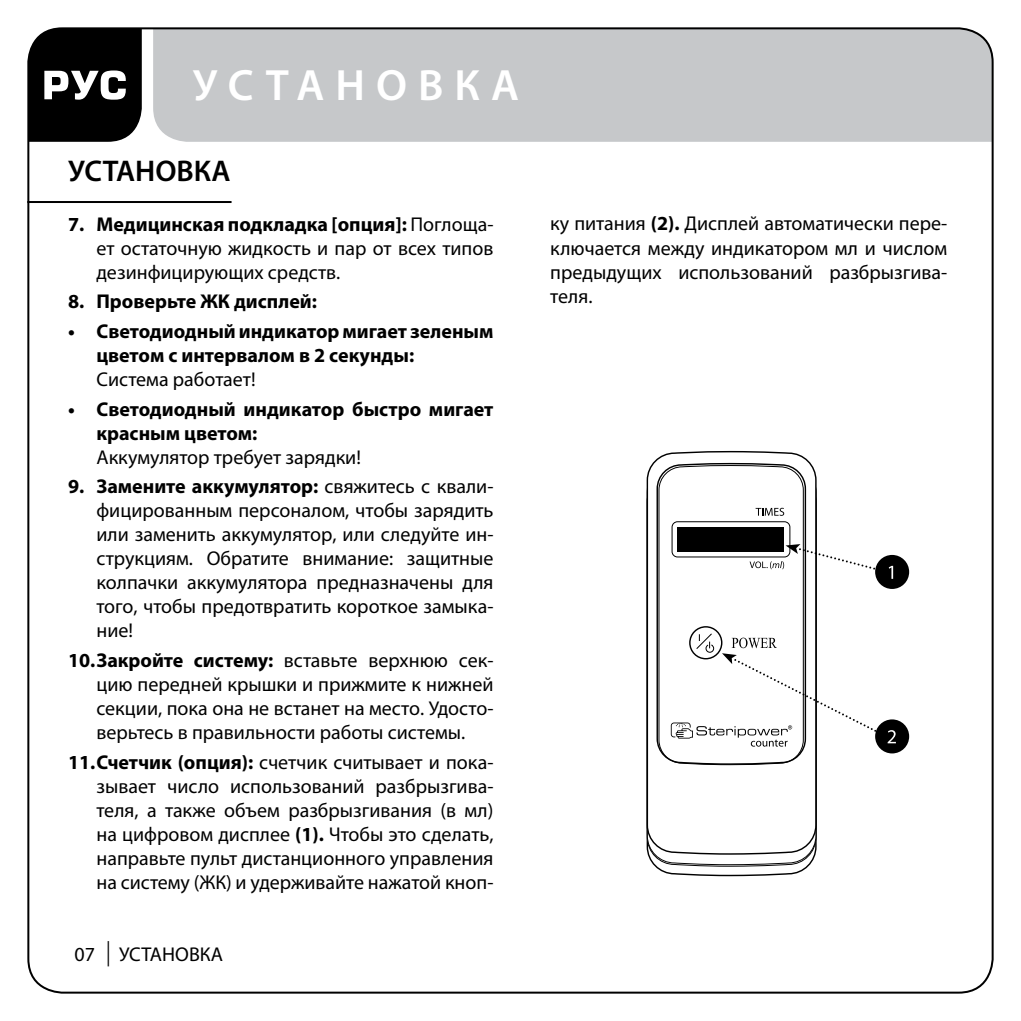
<style>
.page{position:relative;width:1021px;height:1021px;background:#fff}
.page>*{position:absolute;margin:0;border:0;box-sizing:border-box;transform-origin:0 0}
.t1{font:600 44px "Myriad Pro";letter-spacing:.25em;color:#fff}
.t2{font:600 30px "Myriad Pro";color:#000}
.t3{font:20px/24px "Myriad Pro";color:#000;text-align:justify}
.t4{font:700 20px/24px "Myriad Pro";color:#000}
.s1{font-weight:700}
.s2{font-family:"Academy C";font-size:24px}
</style>
<div class="page">
<div style="left:153px;top:30px;width:839px;height:112px;background:#c6c8ca"></div>
<svg style="left:30px;top:30px;width:112px;height:112px;background:#222"></svg>
<hr style="left:27px;top:201px;width:204px;height:2px;background:#000">
<svg style="left:655px;top:867px;width:153px;height:10px"></svg>
<svg style="left:648px;top:855px;width:168px;height:10px"></svg>
<svg style="left:646px;top:450px;width:171px;height:405px"></svg>
<svg style="left:655px;top:462px;width:151px;height:303px"></svg>
<svg style="left:658px;top:464px;width:146px;height:301px"></svg>
<div style="left:671px;top:521px;width:119px;height:36px;border:1px solid #000;border-radius:5px"></div>
<div style="left:677px;top:527px;width:107px;height:24px;background:#000"></div>
<svg style="left:755px;top:508px;width:29px;height:8px"></svg>
<div style="left:689px;top:626px;width:33px;height:33px;border:1px solid #000;border-radius:50%"></div>
<div style="left:875px;top:555px;width:34px;height:34px;background:#000;border-radius:50%"></div>
<svg style="left:888px;top:566px;width:5px;height:13px"></svg>
<svg style="left:749px;top:544px;width:129px;height:27px"></svg>
<div style="left:875px;top:719px;width:34px;height:34px;background:#000;border-radius:50%"></div>
<svg style="left:887px;top:730px;width:8px;height:13px"></svg>
<svg style="left:670px;top:632px;width:209px;height:114px"></svg>
<h1 class="t1" style="left:193px;top:57px;width:328px">УСТАНОВКА</h1>
<h2 class="t2" style="left:68px;top:152px;width:164px">УСТАНОВКА</h2>
<p class="t3" style="left:96px;top:211px;width:398px;text-indent:-28px"><span class="s1">7. Медицинская подкладка [опция]:</span> Поглоща&shy;ет остаточную жидкость и пар от всех типов дезинфицирующих средств.</p>
<p class="t4" style="left:68px;top:289px;width:250px">8. Проверьте ЖК дисплей:</p>
<p class="t4" style="left:96px;top:318px;width:398px;text-indent:-28px">• Светодиодныйиндикатор мигает зеленым цветом с интервалом в 2 секунды:</p>
<p class="t3" style="left:96px;top:367px;width:161px">Система работает!</p>
<p class="t4" style="left:96px;top:396px;width:398px;text-indent:-28px">• Светодиодный индикатор быстро мигает красным цветом:</p>
<p class="t3" style="left:96px;top:444px;width:266px">Аккумулятор требует зарядки!</p>
<p class="t3" style="left:96px;top:474px;width:398px;text-indent:-28px"><span class="s1">9. Замените аккумулятор:</span> свяжитесь с квали&shy;фицированным персоналом, чтобы зарядить или заменить аккумулятор, или следуйте ин&shy;струкциям. Обратите внимание: защитные колпачки аккумулятора предназначены для того, чтобы предотвратить короткое замыка&shy;ние!</p>
<p class="t3" style="left:96px;top:648px;width:398px;text-indent:-28px"><span class="s1">10. Закройте систему:</span> вставьте верхнюю сек&shy;цию передней крышки и прижмите к нижней секции, пока она не встанет на место. Удосто&shy;верьтесь в правильности работы системы.</p>
<p class="t3" style="left:96px;top:749px;width:398px;text-indent:-28px"><span class="s1">11. Счетчик (опция):</span> счетчик считывает и пока&shy;зывает число использований разбрызгива&shy;теля, а также объем разбрызгивания (в мл) на цифровом дисплее <span class="s1">(1).</span> Чтобы это сделать, направьте пульт дистанционного управления на систему (ЖК) и удерживайте нажатой кноп-</p>
<p class="t3" style="left:75px;top:941px;width:150px">07 <span class="s2">|</span> УСТАНОВКА</p>
<p class="t3" style="left:550px;top:211px;width:398px">ку питания <span class="s1">(2).</span> Дисплей автоматически пере&shy;ключается между индикатором мл и числом предыдущих использований разбрызгива&shy;теля.</p>
</div>
